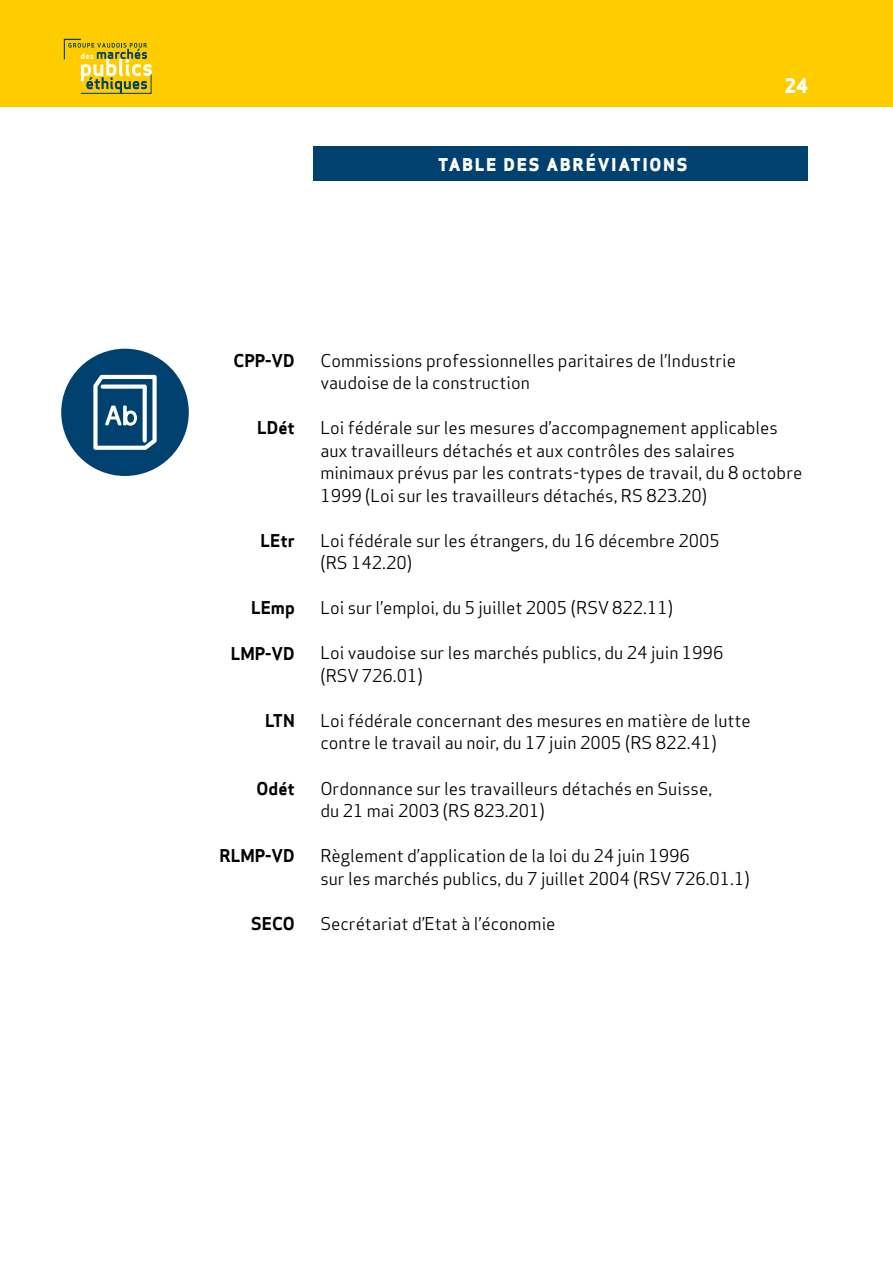
<style>
.page{position:relative;width:893px;height:1263px;background:#fff}
.page>*{position:absolute;margin:0;border:0;box-sizing:border-box;transform-origin:0 0}
.t1{font:800 19.5px "Apex Sans";color:#fff}
.t2{font:17.25px/22.5px "Apex Sans";color:#000}
.t3{font:700 17.25px "Apex Sans";color:#000}
.t4{font:800 17.25px "Apex Sans";letter-spacing:.1em;color:#fff}
</style>
<div class="page">
<div style="left:0;top:0;width:893px;height:106px;background:#fc0"></div>
<svg style="left:64px;top:39px;width:88px;height:55px"></svg>
<div style="left:313px;top:147px;width:495px;height:34px;background:#004170"></div>
<div style="left:61px;top:349px;width:128px;height:127px;background:#004170;border-radius:50%"></div>
<svg style="left:93px;top:375px;width:64px;height:75px"></svg>
<p class="t4" style="left:438px;top:153px;width:251px">TABLE DES ABRÉVIATIONS</p>
<p class="t1" style="left:784px;top:73px;width:25px">24</p>
<p class="t3" style="left:234px;top:349px;width:63px">CPP-VD</p>
<p class="t3" style="left:257px;top:417px;width:39px">LDét</p>
<p class="t3" style="left:261px;top:529px;width:36px">LEtr</p>
<p class="t3" style="left:251px;top:597px;width:45px">LEmp</p>
<p class="t3" style="left:231px;top:642px;width:65px">LMP-VD</p>
<p class="t3" style="left:265px;top:709px;width:31px">LTN</p>
<p class="t3" style="left:257px;top:777px;width:40px">Odét</p>
<p class="t3" style="left:220px;top:844px;width:77px">RLMP-VD</p>
<p class="t3" style="left:251px;top:912px;width:45px">SECO</p>
<p class="t2" style="left:320px;top:348px;width:417px">Commissions professionnelles paritaires de l’Industrie vaudoise de la construction</p>
<p class="t2" style="left:320px;top:415px;width:484px">Loi fédérale sur les mesures d’accompagnement applicables aux travailleurs détachés et aux contrôles des salaires minimaux prévus par les contrats-types de travail, du 8 octobre 1999 (Loi sur les travailleurs détachés, RS 823.20)</p>
<p class="t2" style="left:320px;top:528px;width:401px">Loi fédérale sur les étrangers, du 16 décembre 2005 (RS 142.20)</p>
<p class="t2" style="left:320px;top:595px;width:354px">Loi sur l’emploi, du 5 juillet 2005 (RSV 822.11)</p>
<p class="t2" style="left:320px;top:640px;width:404px">Loi vaudoise sur les marchés publics, du 24 juin 1996 (RSV 726.01)</p>
<p class="t2" style="left:320px;top:708px;width:432px">Loi fédérale concernant des mesures en matière de lutte contre le travail au noir, du 17 juin 2005 (RS 822.41)</p>
<p class="t2" style="left:320px;top:775px;width:393px">Ordonnance sur les travailleurs détachés en Suisse, du 21 mai 2003 (RS 823.201)</p>
<p class="t2" style="left:320px;top:843px;width:431px">Règlement d’application de la loi du 24 juin 1996<br>sur les marchés publics, du 7 juillet 2004 (RSV 726.01.1)</p>
<p class="t2" style="left:320px;top:910px;width:237px">Secrétariat d’Etat à l’économie</p>
</div>
